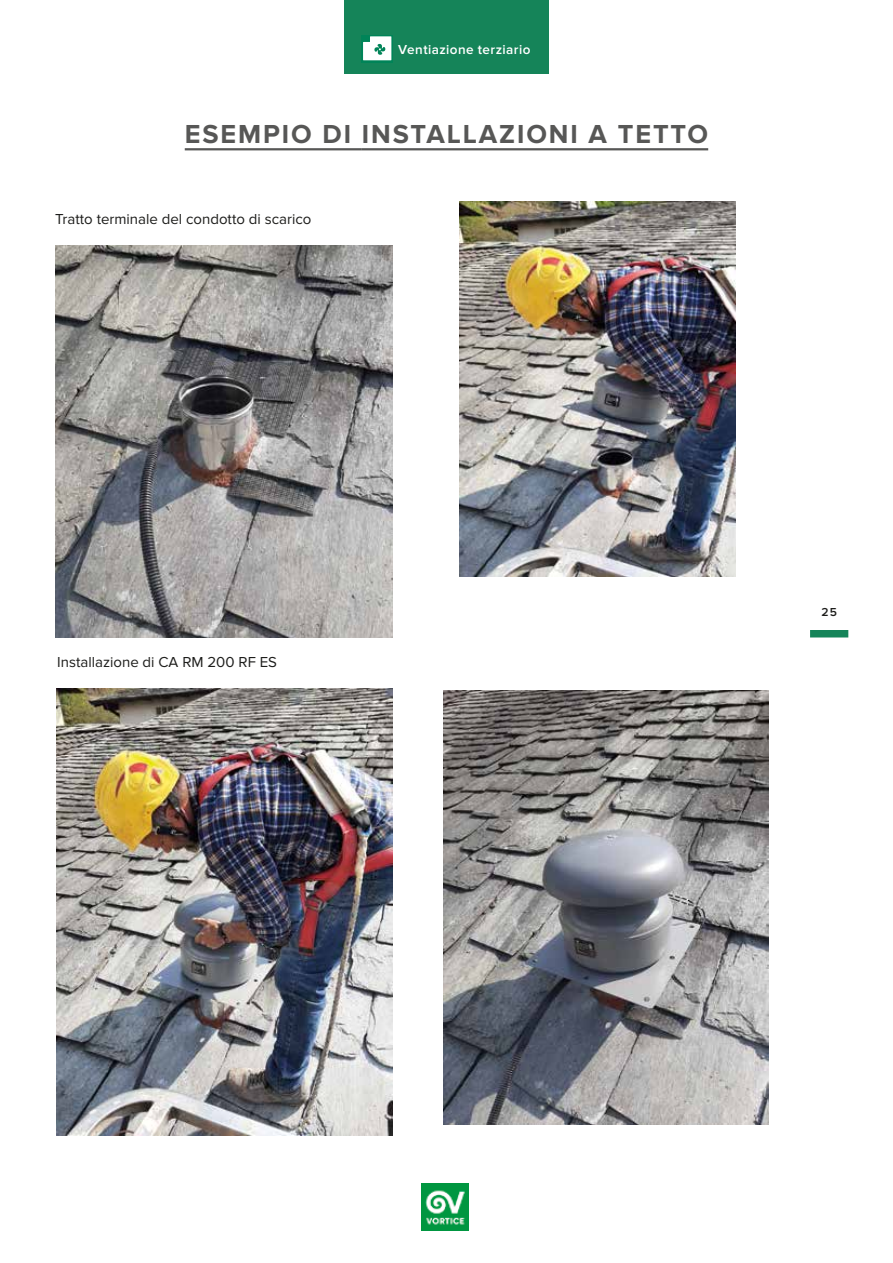
<style>
.page{position:relative;width:893px;height:1263px;background:#fff}
.page>*{position:absolute;margin:0;border:0;box-sizing:border-box;transform-origin:0 0}
.t1{font:700 27px "Proxima Nova";letter-spacing:.07em;color:#575756}
.t2{font:15px "Proxima Nova";color:#1d1d1b}
.t3{font:600 13.5px "Proxima Nova";letter-spacing:.035em;color:#fff}
.t4{font:600 12px "Proxima Nova";color:#1d1d1b}
</style>
<div class="page">
<div style="left:810px;top:630px;width:38px;height:7px;background:#158459"></div>
<div style="left:344px;top:0;width:205px;height:74px;background:#158459"></div>
<svg style="left:361px;top:35px;width:32px;height:27px"></svg>
<svg style="left:363px;top:36px;width:28px;height:24px"></svg>
<img style="left:422px;top:1184px;width:46px;height:46px">
<hr style="left:185px;top:148px;width:177px;height:2px;background:#575756">
<hr style="left:362px;top:148px;width:346px;height:2px;background:#575756">
<img style="left:55px;top:246px;width:337px;height:391px">
<img style="left:459px;top:201px;width:276px;height:376px">
<img style="left:57px;top:688px;width:335px;height:447px">
<img style="left:444px;top:691px;width:325px;height:433px">
<p class="t3" style="left:398px;top:41px;width:134px">Ventiazione terziario</p>
<h1 class="t1" style="left:185px;top:119px;width:525px">ESEMPIO DI INSTALLAZIONI A TETTO</h1>
<p class="t2" style="left:55px;top:210px;width:258px">Tratto terminale del condotto di scarico</p>
<p class="t2" style="left:57px;top:653px;width:221px">Installazione di CA RM 200 RF ES</p>
<p class="t4" style="left:821px;top:605px;width:17px">25</p>
</div>
